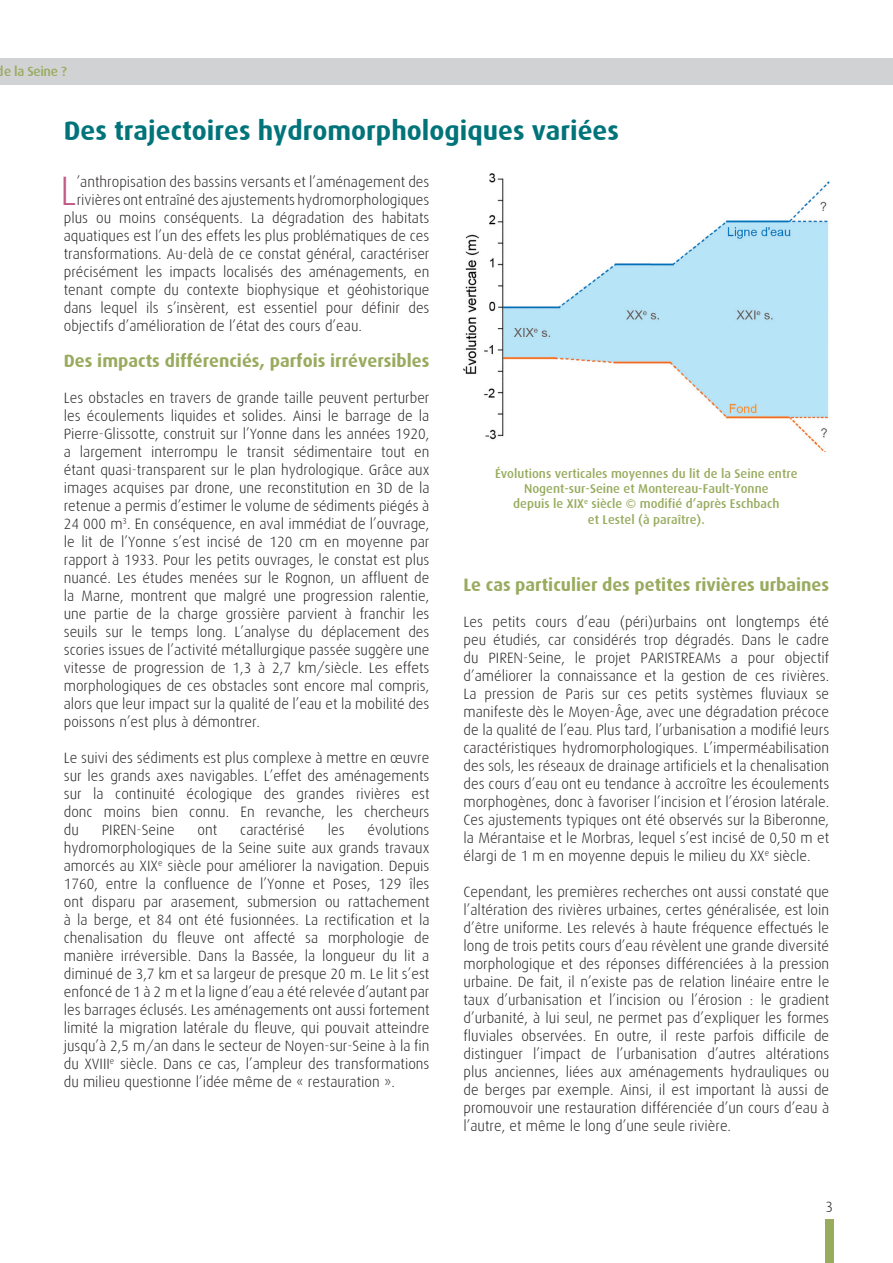
<style>
.page{position:relative;width:893px;height:1263px;background:#fff}
.page>*{position:absolute;margin:0;border:0;box-sizing:border-box;transform-origin:0 0}
.t1{font:300 41.1px "Dax";color:#c25a88}
.t2{font:700 27px "Dax";color:#00747a}
.t3{font:700 18px "Dax";color:#98ab5e}
.t4{font:300 15px/18px "Dax";color:#231f20;text-align:justify}
.t5{font:500 13.5px "Dax";letter-spacing:-.025em;color:#98ab5e}
.t6{font:500 12.75px/15.3px "Dax";color:#98ab5e;text-align:center}
</style>
<div class="page">
<div style="left:0;top:58px;width:893px;height:27px;background:#d1d2d4"></div>
<div style="left:825px;top:1219px;width:8px;height:44px;background:#98ab5e"></div>
<img style="left:463px;top:174px;width:366px;height:278px">
<p class="t5" style="left:-3px;top:64px;width:71px">de la Seine ?</p>
<h2 class="t2" style="left:64px;top:115px;width:557px">Des trajectoires hydromorphologiques variées</h2>
<h1 class="t1" style="left:60px;top:168px;width:18px">L</h1>
<p class="t4" style="left:77px;top:173px;width:354px">’anthropisation des bassins versants et l’aménagement des</p>
<p class="t4" style="left:77px;top:191px;width:354px">rivières ont entraîné des ajustements hydromorphologiques</p>
<p class="t4" style="left:64px;top:209px;width:367px">plus ou moins conséquents. La dégradation des habitats</p>
<p class="t4" style="left:64px;top:227px;width:367px">aquatiques est l’un des effets les plus problématiques de ces</p>
<p class="t4" style="left:64px;top:245px;width:367px">transformations. Au-delà de ce constat général, caractériser</p>
<p class="t4" style="left:64px;top:263px;width:367px">précisément les impacts localisés des aménagements, en</p>
<p class="t4" style="left:64px;top:281px;width:367px">tenant compte du contexte biophysique et géohistorique</p>
<p class="t4" style="left:64px;top:299px;width:367px">dans lequel ils s’insèrent, est essentiel pour définir des</p>
<p class="t4" style="left:64px;top:317px;width:300px">objectifs d’amélioration de l’état des cours d’eau.</p>
<p class="t3" style="left:64px;top:350px;width:367px">Des impacts différenciés, parfois irréversibles</p>
<p class="t4" style="left:64px;top:389px;width:367px">Les obstacles en travers de grande taille peuvent perturber les écoulements liquides et solides. Ainsi le barrage de la Pierre-Glissotte, construit sur l’Yonne dans les années 1920, a largement interrompu le transit sédimentaire tout en étant quasi-transparent sur le plan hydrologique. Grâce aux images acquises par drone, une reconstitution en 3D de la retenue a permis d’estimer le volume de sédiments piégés à 24 000 m<sup>3</sup>. En conséquence, en aval immédiat de l’ouvrage, le lit de l’Yonne s’est incisé de 120 cm en moyenne par rapport à 1933. Pour les petits ouvrages, le constat est plus nuancé. Les études menées sur le Rognon, un affluent de la Marne, montrent que malgré une progression ralentie, une partie de la charge grossière parvient à franchir les seuils sur le temps long. L’analyse du déplacement des scories issues de l’activité métallurgique passée suggère une vitesse de progression de 1,3 à 2,7 km/siècle. Les effets morphologiques de ces obstacles sont encore mal compris, alors que leur impact sur la qualité de l’eau et la mobilité des poissons n’est plus à démontrer.</p>
<p class="t4" style="left:64px;top:749px;width:367px">Le suivi des sédiments est plus complexe à mettre en œuvre sur les grands axes navigables. L’effet des aménagements sur la continuité écologique des grandes rivières est donc moins bien connu. En revanche, les chercheurs du</p>
<p class="t4" style="left:64px;top:821px;width:367px;text-indent:304px">évolutions hydromorphologiques de la Seine suite aux grands travaux amorcés au XIX<sup>e</sup> siècle pour améliorer la navigation. Depuis 1760, entre la confluence de l’Yonne et Poses, 129 îles ont disparu par arasement, submersion ou rattachement à la berge, et 84 ont été fusionnées. La rectification et la chenalisation du fleuve ont affecté sa morphologie de manière irréversible. Dans la Bassée, la longueur du lit a diminué de 3,7 km et sa largeur de presque 20 m. Le lit s’est enfoncé de 1 à 2 m et la ligne d’eau a été relevée d’autant par les barrages éclusés. Les aménagements ont aussi fortement limité la migration latérale du fleuve, qui pouvait atteindre jusqu’à 2,5 m/an dans le secteur de Noyen-sur-Seine à la fin du XVIII<sup>e</sup> siècle. Dans ce cas, l’ampleur des transformations du milieu questionne l’idée même de « restauration ».</p>
<p class="t4" style="left:102px;top:821px;width:75px">PIREN-Seine</p>
<p class="t4" style="left:198px;top:821px;width:21px">ont</p>
<p class="t4" style="left:240px;top:821px;width:66px">caractérisé</p>
<p class="t4" style="left:328px;top:821px;width:18px">les</p>
<p class="t6" style="left:495px;top:466px;width:304px">Évolutions verticales moyennes du lit de la Seine entre Nogent-sur-Seine et Montereau-Fault-Yonne<br>depuis le XIX<sup>e</sup> siècle © modifié d’après Eschbach<br>et Lestel (à paraître).</p>
<p class="t3" style="left:463px;top:574px;width:367px">Le cas particulier des petites rivières urbaines</p>
<p class="t4" style="left:463px;top:613px;width:367px">Les petits cours d’eau (péri)urbains ont longtemps été peu étudiés, car considérés trop dégradés. Dans le cadre du PIREN-Seine, le projet PARISTREAMs a pour objectif d’améliorer la connaissance et la gestion de ces rivières.<br>La pression de Paris sur ces petits systèmes fluviaux se manifeste dès le Moyen-Âge, avec une dégradation précoce de la qualité de l’eau. Plus tard, l’urbanisation a modifié leurs caractéristiques hydromorphologiques. L’imperméabilisation des sols, les réseaux de drainage artificiels et la chenalisation des cours d’eau ont eu tendance à accroître les écoulements morphogènes, donc à favoriser l’incision et l’érosion latérale.<br>Ces ajustements typiques ont été observés sur la Biberonne, la Mérantaise et le Morbras, lequel s’est incisé de 0,50 m et élargi de 1 m en moyenne depuis le milieu du XX<sup>e</sup> siècle.</p>
<p class="t4" style="left:463px;top:883px;width:367px">Cependant, les premières recherches ont aussi constaté que l’altération des rivières urbaines, certes généralisée, est loin d’être uniforme. Les relevés à haute fréquence effectués le long de trois petits cours d’eau révèlent une grande diversité morphologique et des réponses différenciées à la pression urbaine. De fait, il n’existe pas de relation linéaire entre le taux d’urbanisation et l’incision ou l’érosion : le gradient d’urbanité, à lui seul, ne permet pas d’expliquer les formes fluviales observées. En outre, il reste parfois difficile de distinguer l’impact de l’urbanisation d’autres altérations plus anciennes, liées aux aménagements hydrauliques ou de berges par exemple. Ainsi, il est important là aussi de promouvoir une restauration différenciée d’un cours d’eau à l’autre, et même le long d’une seule rivière.</p>
<p class="t4" style="left:825px;top:1198px;width:9px">3</p>
</div>
